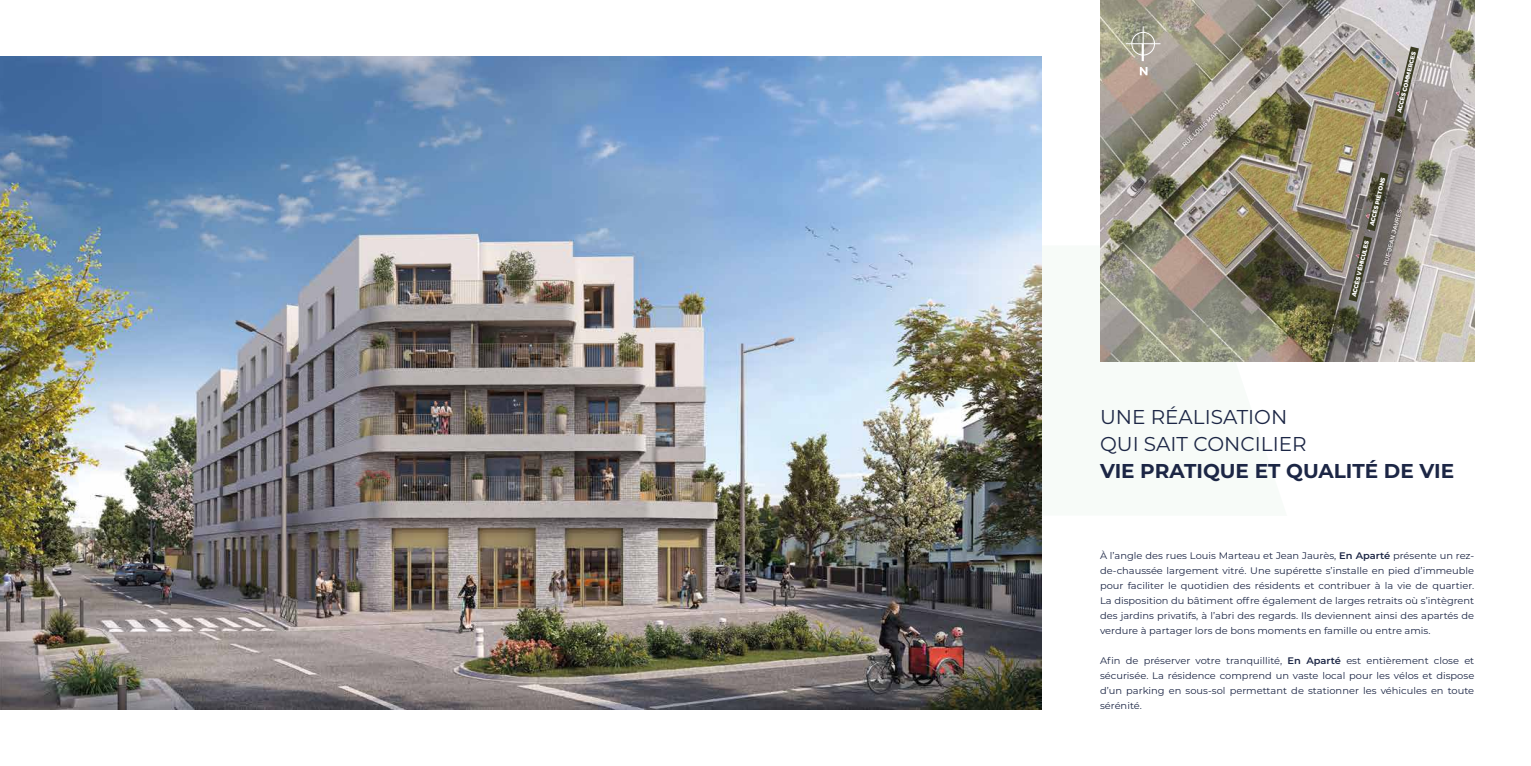
<style>
.page{position:relative;width:1531px;height:766px;background:#fff}
.page>*{position:absolute;margin:0;border:0;box-sizing:border-box;transform-origin:0 0}
.t1{font:20px/27px "Montserrat";color:#1c2645}
.t2{font:700 20px "Montserrat";color:#1c2645}
.t3{font:9.5px/15px "Montserrat";color:#1c2645;text-align:justify;scale:1.04 1}
.t4{font:800 6px "Gontserrat";color:#fff}
.s1{font-weight:600}
</style>
<div class="page">
<svg style="left:1041px;top:245px;width:246px;height:270px"></svg>
<img style="left:1100px;top:0;width:374px;height:361px">
<div style="left:1131px;top:32px;width:24px;height:24px;border:1px solid #fff;border-radius:50%"></div>
<hr style="left:1126px;top:43px;width:34px;height:1px;background:#fff">
<hr style="left:1142px;top:26px;width:1px;height:35px;background:#fff">
<svg style="left:1140px;top:67px;width:7px;height:8px"></svg>
<svg style="left:1141px;top:44px;width:1px;height:17px"></svg>
<img style="left:0;top:57px;width:1041px;height:652px">
<svg style="left:1348px;top:172px;width:40px;height:129px"></svg>
<svg style="left:1394px;top:46px;width:25px;height:72px"></svg>
<p class="t4" style="left:1394px;top:111px;width:64px;rotate:-76deg">ACCÈS COMMERCES</p>
<p class="t4" style="left:1367px;top:224px;width:51px;rotate:-76deg">ACCÈS PIÉTONS</p>
<p class="t4" style="left:1348px;top:295px;width:59px;rotate:-76deg">ACCÈS VÉHICULES</p>
<h1 class="t1" style="left:1100px;top:402px;width:208px">UNE RÉALISATION<br>QUI SAIT CONCILIER</h1>
<h1 class="t2" style="left:1100px;top:456px;width:356px">VIE PRATIQUE ET QUALITÉ DE VIE</h1>
<p class="t3" style="left:1100px;top:547px;width:361px">À l’angle des rues Louis Marteau et Jean Jaurès, <span class="s1">En Aparté</span> présente un rez&shy;de-chaussée largement vitré. Une supérette s’installe en pied d’immeuble pour faciliter le quotidien des résidents et contribuer à la vie de quartier.<br>La disposition du bâtiment offre également de larges retraits où s’intègrent des jardins privatifs, à l’abri des regards. Ils deviennent ainsi des apartés de verdure à partager lors de bons moments en famille ou entre amis.</p>
<p class="t3" style="left:1100px;top:652px;width:361px">Afin de préserver votre tranquillité, <span class="s1">En Aparté</span> est entièrement close et sécurisée. La résidence comprend un vaste local pour les vélos et dispose d’un parking en sous-sol permettant de stationner les véhicules en toute sérénité.</p>
</div>
